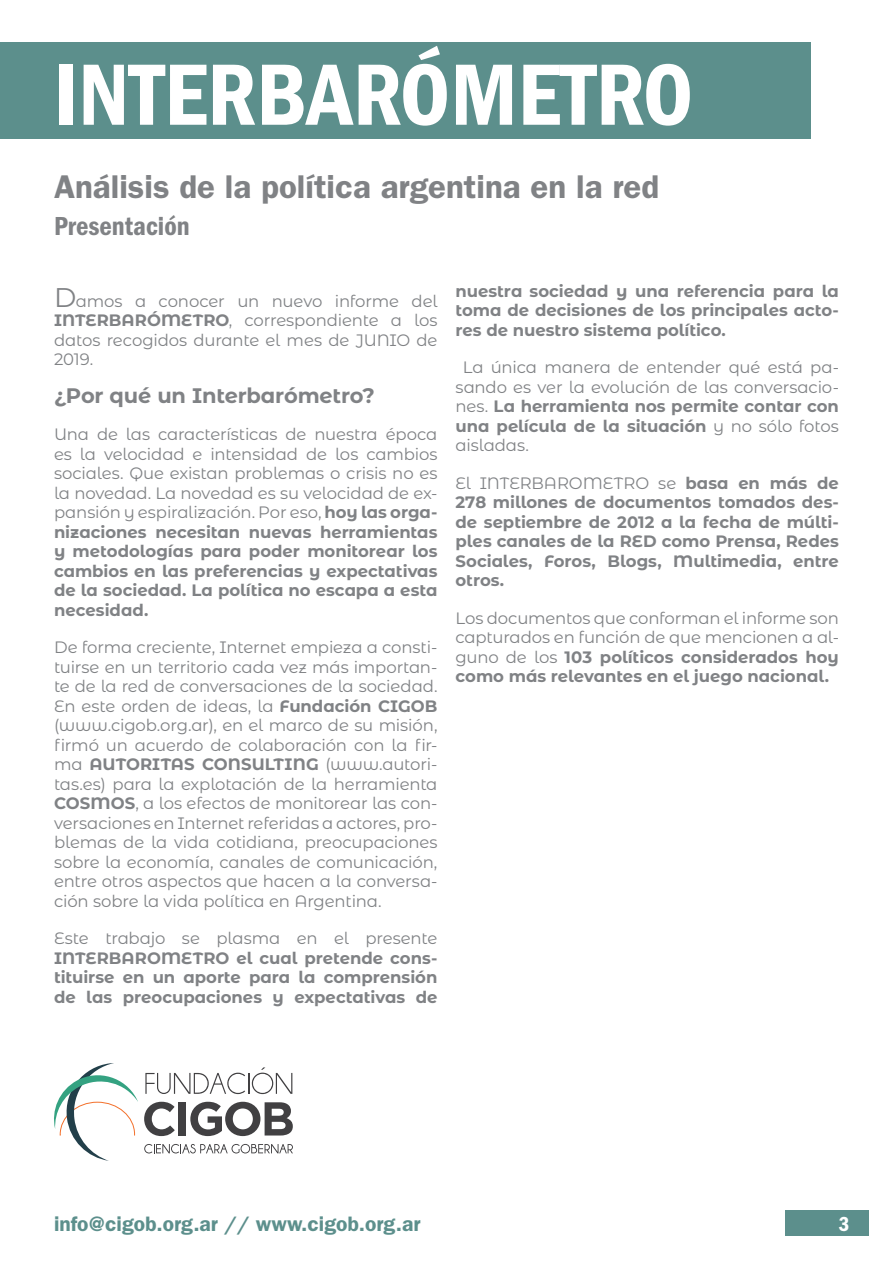
<style>
.page{position:relative;width:893px;height:1263px;background:#fff}
.page>*{position:absolute;margin:0;border:0;box-sizing:border-box;transform-origin:0 0}
.t1{font:90px "ITC Franklin Gothic Std Dm Cd";color:#fff}
.t2{font:600 33px "ITC Franklin Gothic Std";color:#808285}
.t3{font:27px "ITC Franklin Gothic Std Dm Cd";color:#808285}
.t4{font:600 21px "ITC Franklin Gothic Std";color:#5c8f8c}
.t5{font:700 21px "Montserrat Alternates";letter-spacing:-.01em;color:#808285}
.t6{font:21px "ITC Franklin Gothic Std Dm Cd";color:#fff}
.t7{font:16.5px/19.5px "Montserrat Alternates";letter-spacing:-.01em;color:#808285;text-align:justify}
.t8{font:700 16.5px/19.5px "Montserrat Alternates";color:#808285;text-align:justify}
.s1{font-size:27px}
.s2{font-weight:700}
.s3{font-weight:400}
</style>
<div class="page">
<div style="left:785px;top:1210px;width:83px;height:25px;background:#5c8f8c"></div>
<div style="left:0;top:43px;width:810px;height:96px;background:#5c8f8c"></div>
<svg style="left:144px;top:1102px;width:31px;height:34px"></svg>
<div style="left:179px;top:1102px;width:7px;height:33px;background:#414042"></div>
<svg style="left:190px;top:1102px;width:103px;height:34px"></svg>
<svg style="left:145px;top:1067px;width:147px;height:27px"></svg>
<svg style="left:144px;top:1144px;width:149px;height:9px"></svg>
<svg style="left:54px;top:1063px;width:84px;height:98px"></svg>
<h1 class="t1" style="left:54px;top:43px;width:641px">INTERBARÓMETRO</h1>
<h2 class="t2" style="left:54px;top:167px;width:607px">Análisis de la política argentina en la red</h2>
<h3 class="t3" style="left:54px;top:210px;width:137px">Presentación</h3>
<p class="t7" style="left:54px;top:291px;width:385px"><span class="s1">D</span>amos a conocer un nuevo informe del <span class="s2">INTERBARÓMETRO</span>, correspondiente a los datos recogidos durante el mes de JUNIO de 2019.</p>
<p class="t5" style="left:54px;top:380px;width:322px">¿Por qué un Interbarómetro?</p>
<p class="t7" style="left:54px;top:424px;width:385px">Una de las características de nuestra época es la velocidad e intensidad de los cambios sociales. Que existan problemas o crisis no es la novedad. La novedad es su velocidad de ex&shy;pansión y espiralización. Por eso, <span class="s2">hoy las orga&shy;nizaciones necesitan nuevas herramientas y metodologías para poder monitorear los cambios en las preferencias y expectativas de la sociedad. La política no escapa a esta necesidad.</span></p>
<p class="t7" style="left:54px;top:637px;width:385px">De forma creciente, Internet empieza a consti&shy;tuirse en un territorio cada vez más importan&shy;te de la red de conversaciones de la sociedad.<br>En este orden de ideas, la <span class="s2">Fundación CIGOB </span>(www.cigob.org.ar), en el marco de su misión, firmó un acuerdo de colaboración con la fir&shy;ma <span class="s2">AUTORITAS CONSULTING</span> (www.autori&shy;tas.es) para la explotación de la herramienta <span class="s2">COSMOS</span>, a los efectos de monitorear las con&shy;versaciones en Internet referidas a actores, pro&shy;blemas de la vida cotidiana, preocupaciones sobre la economía, canales de comunicación, entre otros aspectos que hacen a la conversa&shy;ción sobre la vida política en Argentina.</p>
<p class="t7" style="left:54px;top:928px;width:385px">Este trabajo se plasma en el presente</p>
<p class="t8" style="left:54px;top:947px;width:385px">INTERBAROMETRO el cual pretende cons&shy;tituirse en un aporte para la comprensión de las preocupaciones y expectativas de</p>
<p class="t8" style="left:455px;top:280px;width:385px">nuestra sociedad y una referencia para la toma de decisiones de los principales acto&shy;res de nuestro sistema político.</p>
<p class="t7" style="left:455px;top:357px;width:385px;text-indent:7px">La única manera de entender qué está pa&shy;sando es ver la evolución de las conversacio&shy;nes. <span class="s2">La herramienta nos permite contar con una película de la situación</span> y no sólo fotos aisladas.</p>
<p class="t8" style="left:455px;top:472px;width:385px"><span class="s3">El INTERBAROMETRO se</span> basa en más de 278 millones de documentos tomados des&shy;de septiembre de 2012 a la fecha de múlti&shy;ples canales de la RED como Prensa, Redes Sociales, Foros, Blogs, Multimedia, entre otros.</p>
<p class="t7" style="left:455px;top:607px;width:385px">Los documentos que conforman el informe son capturados en función de que mencionen a al&shy;guno de los <span class="s2">103 políticos considerados hoy como más relevantes en el juego nacional.</span></p>
<p class="t4" style="left:54px;top:1211px;width:368px">info@cigob.org.ar // www.cigob.org.ar</p>
<p class="t6" style="left:839px;top:1212px;width:12px">3</p>
</div>
